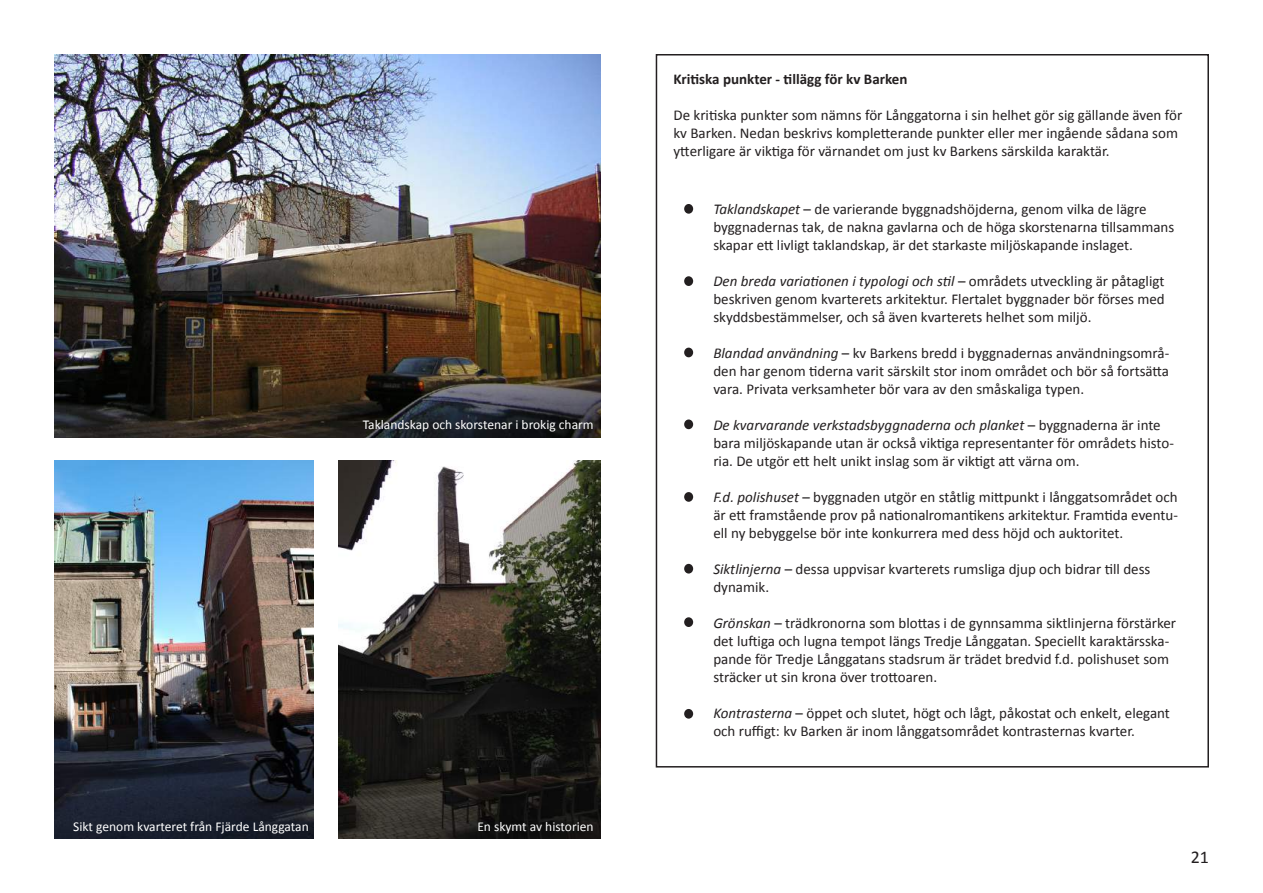
<style>
.page{position:relative;width:1263px;height:893px;background:#fff}
.page>*{position:absolute;margin:0;border:0;box-sizing:border-box;transform-origin:0 0}
.t1{font:18px "Calibri";color:#231f20}
.t2{font:15px/18px "Calibri";color:#231f20}
.t3{font:700 15px "Calibri";color:#231f20}
.t4{font:13.5px "Calibri";color:#fff}
.s1{font-style:italic}
</style>
<div class="page">
<img style="left:338px;top:461px;width:263px;height:378px">
<div style="left:684px;top:204px;width:9px;height:10px;background:#231f20;border-radius:50%"></div>
<div style="left:684px;top:276px;width:9px;height:10px;background:#231f20;border-radius:50%"></div>
<div style="left:684px;top:348px;width:9px;height:9px;background:#231f20;border-radius:50%"></div>
<div style="left:684px;top:419px;width:9px;height:10px;background:#231f20;border-radius:50%"></div>
<div style="left:684px;top:492px;width:9px;height:10px;background:#231f20;border-radius:50%"></div>
<div style="left:684px;top:564px;width:9px;height:10px;background:#231f20;border-radius:50%"></div>
<div style="left:684px;top:617px;width:9px;height:10px;background:#231f20;border-radius:50%"></div>
<div style="left:684px;top:709px;width:9px;height:10px;background:#231f20;border-radius:50%"></div>
<img style="left:54px;top:461px;width:259px;height:378px">
<img style="left:54px;top:54px;width:547px;height:384px">
<p class="t4" style="left:363px;top:416px;width:232px">Taklandskap och skorstenar i brokig charm</p>
<p class="t4" style="left:73px;top:818px;width:237px">Sikt genom kvarteret från Fjärde Långgatan</p>
<p class="t4" style="left:477px;top:818px;width:118px">En skymt av historien</p>
<p class="t3" style="left:673px;top:69px;width:235px">Kritiska punkter - tillägg för kv Barken</p>
<p class="t2" style="left:673px;top:106px;width:510px">De kritiska punkter som nämns för Långgatorna i sin helhet gör sig gällande även för kv Barken. Nedan beskrivs kompletterande punkter eller mer ingående sådana som ytterligare är viktiga för värnandet om just kv Barkens särskilda karaktär.</p>
<p class="t2" style="left:713px;top:200px;width:462px"><span class="s1">Taklandskapet</span> – de varierande byggnadshöjderna, genom vilka de lägre byggnadernas tak, de nakna gavlarna och de höga skorstenarna tillsammans skapar ett livligt taklandskap, är det starkaste miljöskapande inslaget.</p>
<p class="t2" style="left:713px;top:272px;width:453px;text-align:justify"><span class="s1">Den breda variationen i typologi och stil</span> – områdets utveckling är påtagligt beskriven genom kvarterets arkitektur. Flertalet byggnader bör förses med skyddsbestämmelser, och så även kvarterets helhet som miljö.</p>
<p class="t2" style="left:713px;top:344px;width:457px;text-align:justify"><span class="s1">Blandad användning</span> – kv Barkens bredd i byggnadernas användningsområ&shy;den har genom tiderna varit särskilt stor inom området och bör så fortsätta vara. Privata verksamheter bör vara av den småskaliga typen.</p>
<p class="t2" style="left:713px;top:416px;width:462px"><span class="s1">De kvarvarande verkstadsbyggnaderna och planket</span> – byggnaderna är inte bara miljöskapande utan är också viktiga representanter för områdets histo&shy;ria. De utgör ett helt unikt inslag som är viktigt att värna om.</p>
<p class="t2" style="left:713px;top:488px;width:466px;text-align:justify"><span class="s1">F.d. polishuset</span> – byggnaden utgör en ståtlig mittpunkt i långgatsområdet och är ett framstående prov på nationalromantikens arkitektur. Framtida eventu&shy;ell ny bebyggelse bör inte konkurrera med dess höjd och auktoritet.</p>
<p class="t2" style="left:713px;top:560px;width:439px"><span class="s1">Siktlinjerna</span> – dessa uppvisar kvarterets rumsliga djup och bidrar till dess dynamik.</p>
<p class="t2" style="left:713px;top:614px;width:464px"><span class="s1">Grönskan</span> – trädkronorna som blottas i de gynnsamma siktlinjerna förstärker det luftiga och lugna tempot längs Tredje Långgatan. Speciellt karaktärsska&shy;pande för Tredje Långgatans stadsrum är trädet bredvid f.d. polishuset som sträcker ut sin krona över trottoaren.</p>
<p class="t2" style="left:713px;top:704px;width:458px"><span class="s1">Kontrasterna</span> – öppet och slutet, högt och lågt, påkostat och enkelt, elegant och ruffigt: kv Barken är inom långgatsområdet kontrasternas kvarter.</p>
<p class="t1" style="left:1191px;top:846px;width:20px">21</p>
</div>
